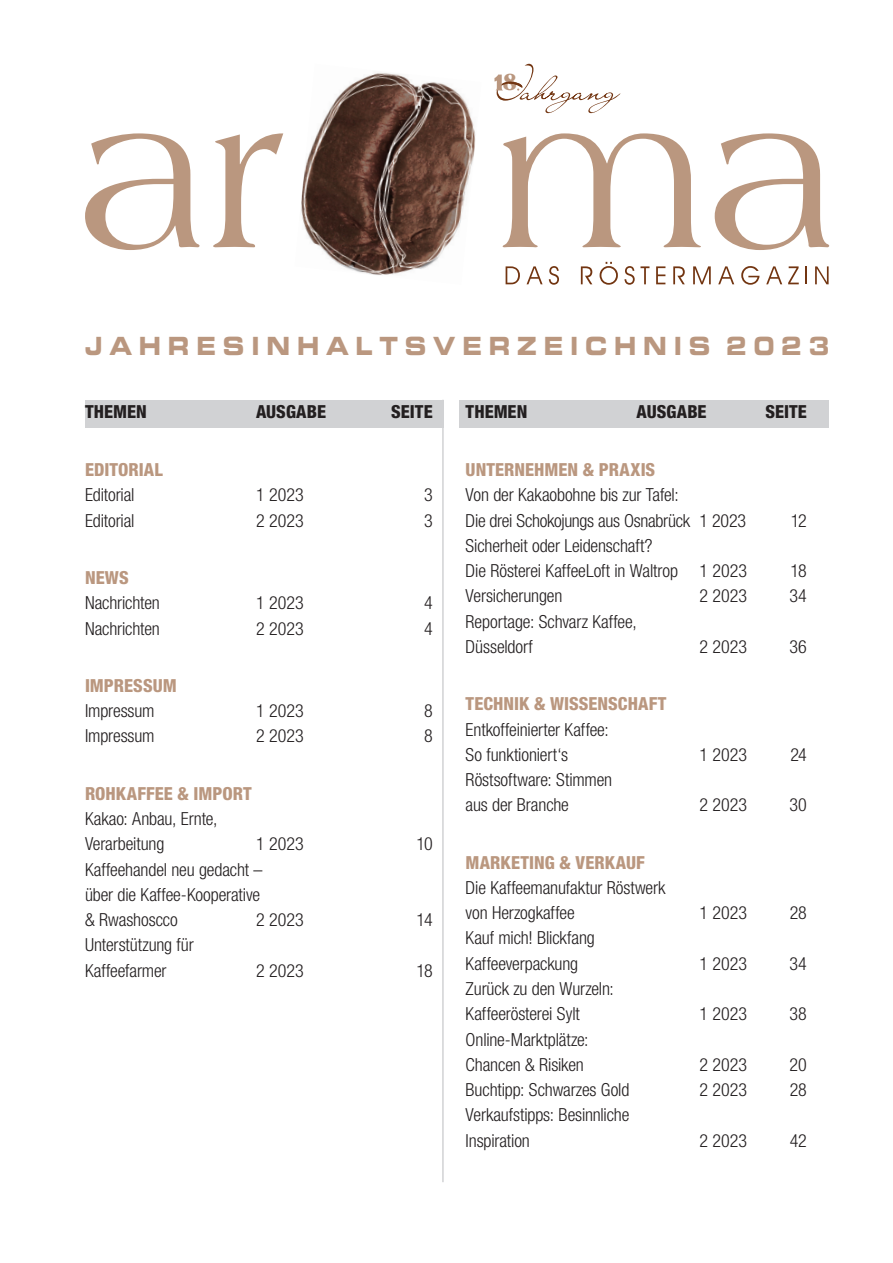
<style>
.page{position:relative;width:893px;height:1263px;background:#fff}
.page>*{position:absolute;margin:0;border:0;box-sizing:border-box;transform-origin:0 0}
.t1{font:700 expanded 25.05px "Eurostile";letter-spacing:.325em;color:#ba977f;scale:.83 1}
.t2{font:800 24px "Nimbus Roman D";color:#ba977f}
.t3{font:300 condensed 18px/25.2px "Helvetica Neue";letter-spacing:-.005em;color:#231f20}
.t4{font:800 condensed 18px "Helvetica Neue";color:#ba977f}
.t5{font:800 condensed 18px "Helvetica Neue";color:#231f20}
</style>
<div class="page">
<div style="left:459px;top:400px;width:370px;height:28px;background:#d1d2d4"></div>
<div style="left:85px;top:400px;width:358px;height:28px;background:#d1d2d4"></div>
<hr style="left:442px;top:400px;width:2px;height:782px;background:#d1d2d4">
<svg style="left:85px;top:133px;width:115px;height:117px"></svg>
<svg style="left:213px;top:133px;width:70px;height:114px"></svg>
<svg style="left:503px;top:133px;width:198px;height:114px"></svg>
<svg style="left:715px;top:133px;width:114px;height:117px"></svg>
<img style="left:301px;top:73px;width:175px;height:202px">
<svg style="left:506px;top:266px;width:14px;height:18px"></svg>
<svg style="left:527px;top:266px;width:16px;height:18px"></svg>
<svg style="left:549px;top:266px;width:10px;height:19px"></svg>
<svg style="left:581px;top:266px;width:11px;height:18px"></svg>
<svg style="left:600px;top:262px;width:18px;height:23px"></svg>
<svg style="left:624px;top:266px;width:25px;height:19px"></svg>
<svg style="left:656px;top:266px;width:9px;height:18px"></svg>
<svg style="left:673px;top:266px;width:12px;height:18px"></svg>
<svg style="left:693px;top:266px;width:18px;height:18px"></svg>
<svg style="left:718px;top:266px;width:16px;height:18px"></svg>
<svg style="left:741px;top:266px;width:18px;height:19px"></svg>
<svg style="left:766px;top:266px;width:16px;height:18px"></svg>
<svg style="left:788px;top:266px;width:11px;height:18px"></svg>
<svg style="left:805px;top:266px;width:2px;height:18px"></svg>
<svg style="left:815px;top:266px;width:14px;height:18px"></svg>
<svg style="left:494px;top:64px;width:126px;height:49px"></svg>
<h2 class="t2" style="left:503px;top:68px;width:15px">8</h2>
<h1 class="t1" style="left:85px;top:329px;width:898px">JAHRESINHALTSVERZEICHNIS 2023</h1>
<p class="t5" style="left:85px;top:400px;width:63px">THEMEN</p>
<p class="t5" style="left:256px;top:400px;width:71px">AUSGABE</p>
<p class="t5" style="left:391px;top:400px;width:43px">SEITE</p>
<p class="t4" style="left:85px;top:459px;width:79px">EDITORIAL</p>
<p class="t3" style="left:85px;top:482px;width:51px">Editorial</p>
<p class="t3" style="left:256px;top:482px;width:49px">1 2023</p>
<p class="t3" style="left:424px;top:482px;width:10px">3</p>
<p class="t3" style="left:85px;top:507px;width:51px">Editorial</p>
<p class="t3" style="left:256px;top:507px;width:49px">2 2023</p>
<p class="t3" style="left:424px;top:507px;width:10px">3</p>
<p class="t4" style="left:85px;top:566px;width:45px">NEWS</p>
<p class="t3" style="left:85px;top:590px;width:76px">Nachrichten</p>
<p class="t3" style="left:256px;top:590px;width:49px">1 2023</p>
<p class="t3" style="left:424px;top:590px;width:10px">4</p>
<p class="t3" style="left:85px;top:615px;width:76px">Nachrichten</p>
<p class="t3" style="left:256px;top:615px;width:49px">2 2023</p>
<p class="t3" style="left:424px;top:615px;width:10px">4</p>
<p class="t4" style="left:85px;top:674px;width:93px">IMPRESSUM</p>
<p class="t3" style="left:85px;top:698px;width:71px">Impressum</p>
<p class="t3" style="left:256px;top:698px;width:49px">1 2023</p>
<p class="t3" style="left:424px;top:698px;width:10px">8</p>
<p class="t3" style="left:85px;top:723px;width:71px">Impressum</p>
<p class="t3" style="left:256px;top:723px;width:49px">2 2023</p>
<p class="t3" style="left:424px;top:723px;width:10px">8</p>
<p class="t4" style="left:85px;top:782px;width:168px">ROHKAFFEE &amp; IMPORT</p>
<p class="t3" style="left:85px;top:806px;width:134px">Kakao: Anbau, Ernte,<br>Verarbeitung</p>
<p class="t3" style="left:256px;top:831px;width:49px">1 2023</p>
<p class="t3" style="left:416px;top:831px;width:18px">10</p>
<p class="t3" style="left:85px;top:856px;width:179px">Kaffeehandel neu gedacht – über die Kaffee-Kooperative &amp; Rwashoscco</p>
<p class="t3" style="left:256px;top:907px;width:49px">2 2023</p>
<p class="t3" style="left:416px;top:907px;width:18px">14</p>
<p class="t3" style="left:85px;top:932px;width:110px">Unterstützung für<br>Kaffeefarmer</p>
<p class="t3" style="left:256px;top:957px;width:49px">2 2023</p>
<p class="t3" style="left:416px;top:957px;width:18px">18</p>
<p class="t5" style="left:466px;top:400px;width:63px">THEMEN</p>
<p class="t5" style="left:637px;top:400px;width:71px">AUSGABE</p>
<p class="t5" style="left:765px;top:400px;width:43px">SEITE</p>
<p class="t4" style="left:466px;top:459px;width:191px">UNTERNEHMEN &amp; PRAXIS</p>
<p class="t3" style="left:466px;top:482px;width:282px">Von der Kakaobohne bis zur Tafel:<br>Die drei Schokojungs aus Osnabrück 1 2023</p>
<p class="t3" style="left:466px;top:533px;width:283px">Sicherheit oder Leidenschaft?<br>Die Rösterei KaffeeLoft in Waltrop 1 2023</p>
<p class="t3" style="left:791px;top:508px;width:17px">12</p>
<p class="t3" style="left:791px;top:558px;width:18px">18</p>
<p class="t3" style="left:466px;top:583px;width:98px">Versicherungen</p>
<p class="t3" style="left:699px;top:583px;width:49px">2 2023</p>
<p class="t3" style="left:789px;top:583px;width:19px">34</p>
<p class="t3" style="left:466px;top:609px;width:172px">Reportage: Schvarz Kaffee,<br>Düsseldorf</p>
<p class="t3" style="left:699px;top:634px;width:49px">2 2023</p>
<p class="t3" style="left:789px;top:634px;width:19px">36</p>
<p class="t4" style="left:466px;top:693px;width:202px">TECHNIK &amp; WISSENSCHAFT</p>
<p class="t3" style="left:466px;top:716px;width:145px">Entkoffeinierter Kaffee:<br>So funktioniert‘s</p>
<p class="t3" style="left:466px;top:767px;width:148px">Röstsoftware: Stimmen aus der Branche</p>
<p class="t4" style="left:466px;top:851px;width:181px">MARKETING &amp; VERKAUF</p>
<p class="t3" style="left:466px;top:875px;width:201px">Die Kaffeemanufaktur Röstwerk von Herzogkaffee</p>
<p class="t3" style="left:466px;top:925px;width:131px">Kauf mich! Blickfang<br>Kaffeeverpackung</p>
<p class="t3" style="left:466px;top:976px;width:150px">Zurück zu den Wurzeln:<br>Kaffeerösterei Sylt</p>
<p class="t3" style="left:466px;top:1026px;width:124px">Online-Marktplätze:<br>Chancen &amp; Risiken</p>
<p class="t3" style="left:699px;top:742px;width:49px">1 2023</p>
<p class="t3" style="left:790px;top:742px;width:18px">24</p>
<p class="t3" style="left:699px;top:792px;width:49px">2 2023</p>
<p class="t3" style="left:789px;top:792px;width:19px">30</p>
<p class="t3" style="left:699px;top:900px;width:49px">1 2023</p>
<p class="t3" style="left:790px;top:900px;width:19px">28</p>
<p class="t3" style="left:699px;top:950px;width:49px">1 2023</p>
<p class="t3" style="left:789px;top:950px;width:19px">34</p>
<p class="t3" style="left:699px;top:1001px;width:49px">1 2023</p>
<p class="t3" style="left:789px;top:1001px;width:19px">38</p>
<p class="t3" style="left:699px;top:1052px;width:49px">2 2023</p>
<p class="t3" style="left:790px;top:1052px;width:19px">20</p>
<p class="t3" style="left:466px;top:1077px;width:165px">Buchtipp: Schwarzes Gold</p>
<p class="t3" style="left:699px;top:1077px;width:49px">2 2023</p>
<p class="t3" style="left:790px;top:1077px;width:19px">28</p>
<p class="t3" style="left:466px;top:1102px;width:165px">Verkaufstipps: Besinnliche<br>Inspiration</p>
<p class="t3" style="left:699px;top:1127px;width:49px">2 2023</p>
<p class="t3" style="left:790px;top:1127px;width:19px">42</p>
</div>
